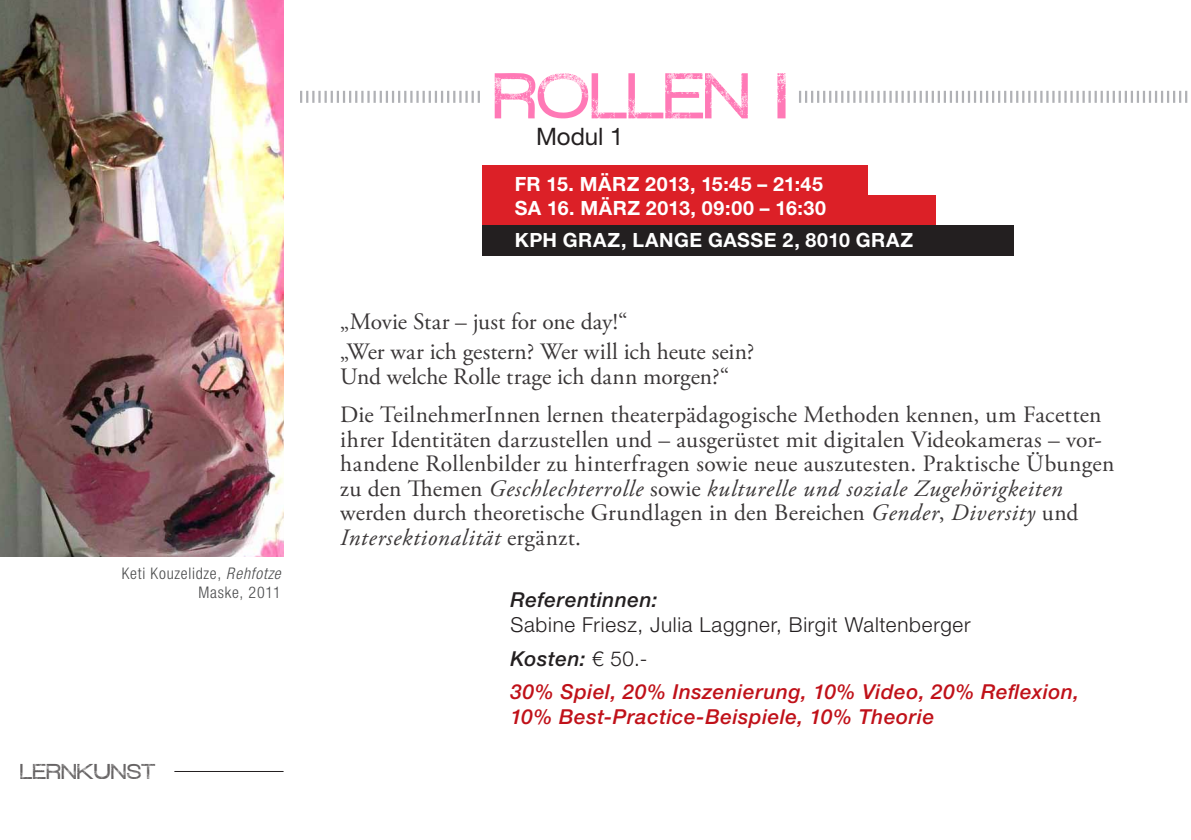
<style>
.page{position:relative;width:1191px;height:840px;background:#fff}
.page>*{position:absolute;margin:0;border:0;box-sizing:border-box;transform-origin:0 0}
.t1{font:56.4px "Redux";letter-spacing:.005em;color:#ff79b6}
.t2{font:24px "Helvetica Neue LT Std";color:#231f20}
.t3{font:23.4px/24.6px "Adobe Garamond Pro";letter-spacing:.005em;color:#231f20}
.t4{font:italic 500 20.6px/24.8px "Helvetica Neue LT Std";letter-spacing:.03em;color:#c01119}
.t5{font:300 20.6px "Helvetica Neue LT Std";letter-spacing:.035em;color:#231f20}
.t6{font:italic 500 20.6px "Helvetica Neue LT Std";letter-spacing:.03em;color:#231f20}
.t7{font:700 19.6px/24px "Helvetica Neue LT Std";letter-spacing:.025em;color:#fff}
.t8{font:18.8px "Redux";letter-spacing:.025em;color:#231f20}
.t9{font:300 condensed 16px/19.2px "Helvetica Neue LT Std";letter-spacing:.05em;color:#4b4c4d;text-align:right}
.s1{font-style:italic}
.s2{font-weight:300;font-style:normal}
</style>
<div class="page">
<svg style="left:799px;top:91px;width:389px;height:12px"></svg>
<hr style="left:174px;top:770px;width:109px;height:1px;background:#231f20">
<img style="left:0;top:0;width:283px;height:556px">
<div style="left:482px;top:195px;width:453px;height:30px;background:#dc2027"></div>
<div style="left:482px;top:165px;width:385px;height:30px;background:#dc2027"></div>
<div style="left:482px;top:225px;width:531px;height:30px;background:#231f20"></div>
<svg style="left:300px;top:91px;width:180px;height:12px"></svg>
<p class="t9" style="left:122px;top:563px;width:160px">Keti Kouzelidze, <span class="s1">Rehfotze<br></span>Maske, 2011</p>
<p class="t8" style="left:21px;top:760px;width:137px">LERNKUNST</p>
<h1 class="t1" style="left:495px;top:66px;width:292px">ROLLEN I</h1>
<p class="t2" style="left:536px;top:122px;width:89px">Modul 1</p>
<p class="t7" style="left:514px;top:171px;width:313px">FR 15. MÄRZ 2013, 15:45 – 21:45<br>SA 16. MÄRZ 2013, 09:00 – 16:30</p>
<p class="t7" style="left:515px;top:227px;width:400px">KPH GRAZ, LANGE GASSE 2, 8010 GRAZ</p>
<p class="t3" style="left:340px;top:307px;width:416px;line-height:30px">„Movie Star – just for one day!“<br>„Wer war ich gestern? Wer will ich heute sein?</p>
<p class="t3" style="left:340px;top:358px;width:762px;line-height:38px">Und welche Rolle trage ich dann morgen?“<br>Die TeilnehmerInnen lernen theaterpädagogische Methoden kennen, um Facetten</p>
<p class="t3" style="left:340px;top:427px;width:775px">ihrer Identitäten darzustellen und – ausgerüstet mit digitalen Videokameras – vor&shy;handene Rollenbilder zu hinterfragen sowie neue auszutesten. Praktische Übungen zu den Themen <span class="s1">Geschlechterrolle</span> sowie <span class="s1">kulturelle und soziale Zugehörigkeiten </span>werden durch theoretische Grundlagen in den Bereichen <span class="s1">Gender</span>, <span class="s1">Diversity</span> und <span class="s1">Intersektionalität</span> ergänzt.</p>
<p class="t6" style="left:510px;top:587px;width:149px">Referentinnen:</p>
<p class="t5" style="left:510px;top:611px;width:462px">Sabine Friesz, Julia Laggner, Birgit Waltenberger</p>
<p class="t6" style="left:510px;top:646px;width:138px">Kosten: <span class="s2">€ 50.-</span></p>
<p class="t4" style="left:510px;top:679px;width:570px">30% Spiel, 20% Inszenierung, 10% Video, 20% Reflexion,<br>10% Best-Practice-Beispiele, 10% Theorie</p>
</div>
